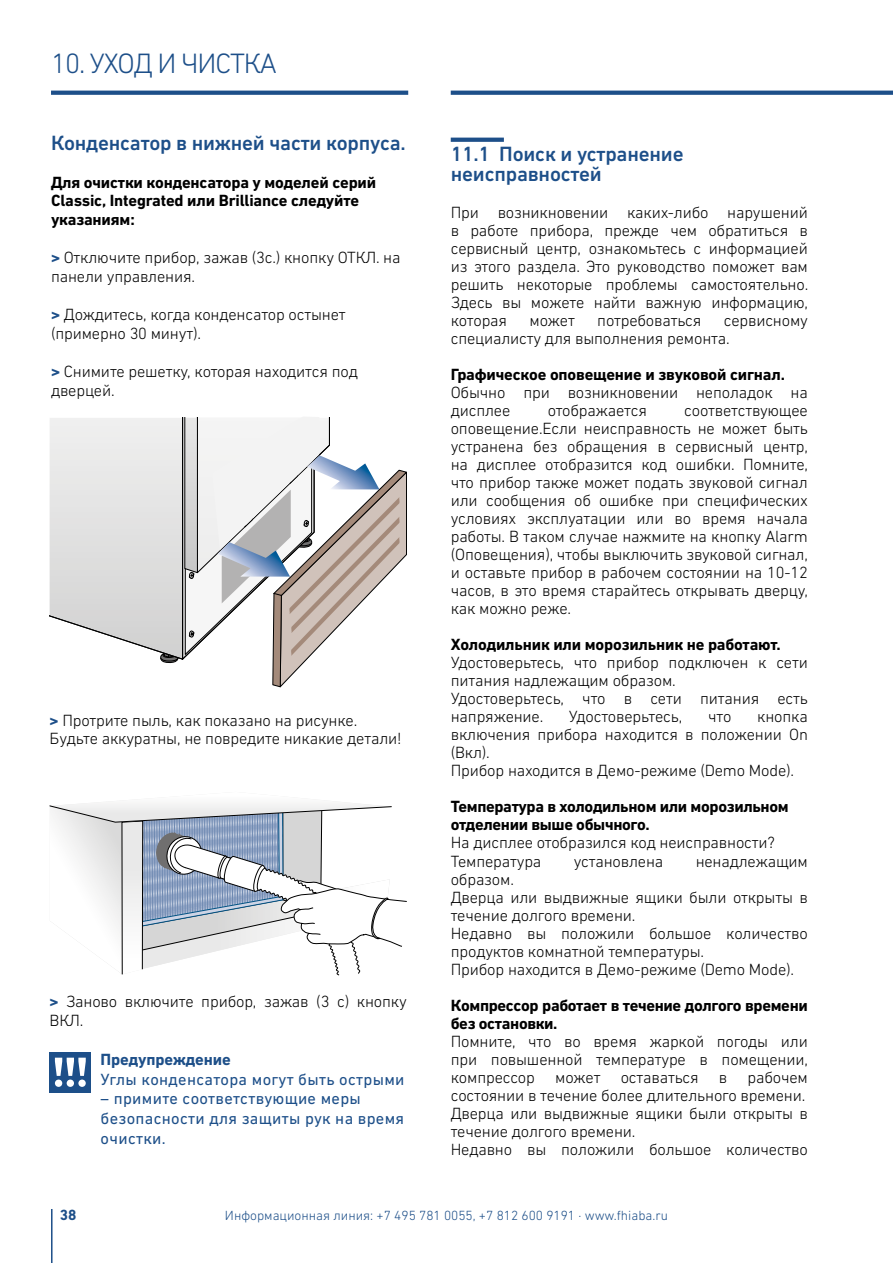
<style>
.page{position:relative;width:893px;height:1263px;background:#fff}
.page>*{position:absolute;margin:0;border:0;box-sizing:border-box;transform-origin:0 0}
.t1{font:300 28.5px "DIN Next CYR";letter-spacing:-.04em;color:#1d4f89}
.t2{font:500 21px/19.5px "DIN Next CYR";letter-spacing:-.01em;color:#1d4f89}
.t3{font:300 16.5px/18px "DIN Next CYR";letter-spacing:-.01em;color:#000}
.t4{font:700 16.5px/18px "DIN Next CYR";letter-spacing:-.01em;color:#000}
.t5{font:16.5px/19.8px "DIN Next CYR";letter-spacing:.02em;color:#1d4f89}
.t6{font:700 16.5px "DIN Next CYR";letter-spacing:-.005em;color:#1d4f89}
.t7{font:700 15px "DIN Next LT Pro";color:#1d4f89}
.t8{font:300 13.5px "DIN Next CYR";color:#1d4f89}
.s1{font-weight:700;color:#1d4f89}
</style>
<div class="page">
<svg style="left:51px;top:91px;width:357px;height:4px"></svg>
<svg style="left:451px;top:91px;width:442px;height:4px;background:#26568d"></svg>
<svg style="left:50px;top:802px;width:357px;height:173px"></svg>
<svg style="left:50px;top:417px;width:357px;height:270px"></svg>
<hr style="left:51px;top:1209px;width:2px;height:54px;background:#1d4f89">
<div style="left:50px;top:1052px;width:41px;height:40px;background:#1d4f89"></div>
<svg style="left:55px;top:1058px;width:31px;height:29px"></svg>
<svg style="left:451px;top:138px;width:53px;height:4px"></svg>
<h1 class="t1" style="left:51px;top:47px;width:227px">10. УХОД И ЧИСТКА</h1>
<p class="t2" style="left:51px;top:133px;width:356px">Конденсатор в нижней части корпуса.</p>
<p class="t4" style="left:51px;top:173px;width:327px;line-height:18.8px">Для очистки конденсатора у моделей серий<br>Classic, Integrated или Brilliance следуйте указаниям:</p>
<p class="t3" style="left:51px;top:248px;width:351px;line-height:18.8px"><span class="s1">&gt;</span> Отключите прибор, зажав (3с.) кнопку ОТКЛ. на панели управления.</p>
<p class="t3" style="left:51px;top:305px;width:296px;line-height:18.8px"><span class="s1">&gt;</span> Дождитесь, когда конденсатор остынет (примерно 30 минут).</p>
<p class="t3" style="left:51px;top:362px;width:308px;line-height:18.8px"><span class="s1">&gt;</span> Снимите решетку, которая находится под дверцей.</p>
<p class="t3" style="left:50px;top:710px;width:353px;line-height:18.8px"><span class="s1">&gt;</span> Протрите пыль, как показано на рисунке.<br>Будьте аккуратны, не повредите никакие детали!</p>
<p class="t3" style="left:50px;top:992px;width:359px;line-height:18.8px"><span class="s1">&gt;</span> Заново включите прибор, зажав (3 с) кнопку<br>ВКЛ.</p>
<p class="t6" style="left:101px;top:1049px;width:132px">Предупреждение</p>
<p class="t5" style="left:101px;top:1069px;width:305px">Углы конденсатора могут быть острыми</p>
<p class="t5" style="left:101px;top:1089px;width:305px">– примите соответствующие меры безопасности для защиты рук на время очистки.</p>
<p class="t2" style="left:451px;top:144px;width:234px">11.1 Поиск и устранение неисправностей</p>
<p class="t3" style="left:451px;top:204px;width:359px;text-align:justify">При возникновении каких-либо нарушений в работе прибора, прежде чем обратиться в сервисный центр, ознакомьтесь с информацией из этого раздела. Это руководство поможет вам решить некоторые проблемы самостоятельно.<br>Здесь вы можете найти важную информацию, которая</p>
<p class="t3" style="left:530px;top:312px;width:47px">может</p>
<p class="t3" style="left:597px;top:312px;width:106px">потребоваться</p>
<p class="t3" style="left:451px;top:312px;width:359px;text-indent:273px">сервисному специалисту для выполнения ремонта.</p>
<p class="t4" style="left:451px;top:366px;width:336px">Графическое оповещение и звуковой сигнал.</p>
<p class="t3" style="left:451px;top:384px;width:359px">Обычно при возникновении неполадок на дисплее</p>
<p class="t3" style="left:548px;top:402px;width:101px">отображается</p>
<p class="t3" style="left:451px;top:402px;width:359px;text-align:justify;text-indent:234px">соответствующее оповещение.Если неисправность не может быть устранена без обращения в сервисный центр, на дисплее отобразится код ошибки. Помните, что прибор также может подать звуковой сигнал или сообщения об ошибке при специфических условиях эксплуатации или во время начала работы. В таком случае нажмите на кнопку Alarm (Оповещения), чтобы выключить звуковой сигнал, и оставьте прибор в рабочем состоянии на 10-12 часов, в это время старайтесь открывать дверцу, как можно реже.</p>
<p class="t4" style="left:451px;top:636px;width:332px">Холодильник или морозильник не работают.</p>
<p class="t3" style="left:451px;top:654px;width:359px">Удостоверьтесь, что прибор подключен к сети питания надлежащим образом.<br>Удостоверьтесь, что в сети питания есть напряжение.</p>
<p class="t3" style="left:569px;top:708px;width:115px">Удостоверьтесь,</p>
<p class="t3" style="left:708px;top:708px;width:25px">что</p>
<p class="t3" style="left:451px;top:708px;width:359px;text-indent:307px">кнопка включения прибора находится в положении On (Вкл).<br>Прибор находится в Демо-режиме (Demo Mode).</p>
<p class="t4" style="left:451px;top:798px;width:339px">Температура в холодильном или морозильном отделении выше обычного.</p>
<p class="t3" style="left:451px;top:834px;width:326px">На дисплее отобразился код неисправности?<br>Температура</p>
<p class="t3" style="left:574px;top:852px;width:91px">установлена</p>
<p class="t3" style="left:696px;top:852px;width:114px">ненадлежащим</p>
<p class="t3" style="left:451px;top:870px;width:359px">образом.<br>Дверца или выдвижные ящики были открыты в течение долгого времени.<br>Недавно вы положили большое количество продуктов комнатной температуры.<br>Прибор находится в Демо-режиме (Demo Mode).</p>
<p class="t4" style="left:451px;top:996px;width:359px">Компрессор работает в течение долгого времени без остановки.</p>
<p class="t3" style="left:451px;top:1032px;width:359px">Помните, что во время жаркой погоды или при повышенной температуре в помещении, компрессор может оставаться в рабочем состоянии в течение более длительного времени.<br>Дверца или выдвижные ящики были открыты в течение долгого времени.<br>Недавно вы положили большое количество</p>
<p class="t7" style="left:60px;top:1206px;width:18px">38</p>
<p class="t8" style="left:225px;top:1207px;width:444px">Информационная линия: +7 495 781 0055, +7 812 600 9191 · www.fhiaba.ru</p>
</div>
